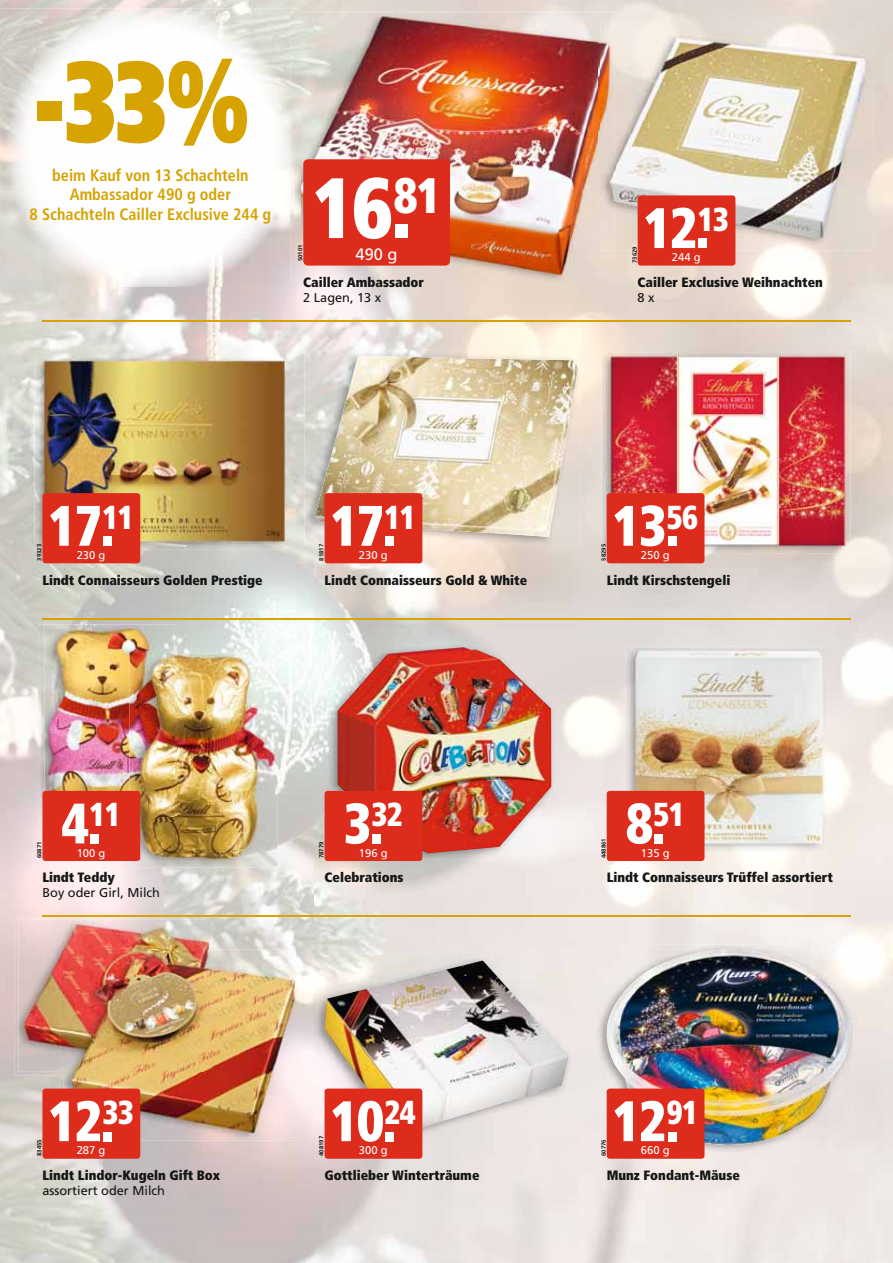
<style>
.page{position:relative;width:893px;height:1263px;background:#fff}
.page>*{position:absolute;margin:0;border:0;box-sizing:border-box;transform-origin:0 0}
.t1{font:900 114.3px "Frutiger LT Pro";color:#d6a300;scale:.75 1}
.t2{font:900 condensed 85.5px "Frutiger LT Pro";color:#fff;scale:.92 1}
.t3{font:900 condensed 57px "Frutiger LT Pro";letter-spacing:-.02em;color:#fff;scale:.92 1}
.t4{font:700 condensed 16.5px/19.8px "Frutiger LT Pro";color:#d6a300;text-align:center}
.t5{font:16.5px "Frutiger LT Pro";color:#fff}
.t6{font:900 condensed 13.5px "Frutiger LT Pro";color:#151616}
.t7{font:12.75px "Frutiger LT Pro";color:#151616}
.t8{font:11.25px "Frutiger LT Pro";color:#fff}
.t9{font:700 6px "Frutiger LT Pro";color:#151616}
</style>
<div class="page">
<img style="left:0;top:51px;width:51px;height:1212px">
<img style="left:841px;top:51px;width:52px;height:1212px">
<img style="left:51px;top:283px;width:527px;height:84px">
<img style="left:262px;top:367px;width:52px;height:896px">
<img style="left:578px;top:367px;width:52px;height:896px">
<img style="left:51px;top:549px;width:211px;height:82px">
<img style="left:314px;top:546px;width:264px;height:138px">
<img style="left:630px;top:554px;width:211px;height:130px">
<img style="left:176px;top:631px;width:86px;height:20px">
<img style="left:314px;top:684px;width:53px;height:272px">
<img style="left:156px;top:867px;width:106px;height:80px">
<img style="left:213px;top:947px;width:49px;height:2px">
<img style="left:51px;top:1075px;width:53px;height:188px">
<img style="left:104px;top:1140px;width:158px;height:123px">
<img style="left:314px;top:1143px;width:211px;height:120px">
<div style="left:630px;top:1154px;width:211px;height:109px;background:#f1e9e7"></div>
<hr style="left:42px;top:320px;width:808px;height:2px;background:#d6a300">
<hr style="left:42px;top:618px;width:808px;height:1px;background:#d6a300">
<hr style="left:42px;top:915px;width:808px;height:2px;background:#d6a300">
<img style="left:1px;top:8px;width:299px;height:279px">
<img style="left:14px;top:919px;width:47px;height:156px">
<img style="left:19px;top:917px;width:194px;height:32px">
<img style="left:19px;top:919px;width:191px;height:152px">
<img style="left:38px;top:624px;width:7px;height:197px">
<img style="left:45px;top:624px;width:130px;height:167px">
<img style="left:616px;top:21px;width:257px;height:229px">
<img style="left:616px;top:34px;width:252px;height:213px">
<div style="left:638px;top:196px;width:97px;height:69px;background:#dd2b1c;border-radius:2px"></div>
<div style="left:637px;top:195px;width:98px;height:71px;border:2px solid #dd2b1c;border-radius:2px"></div>
<img style="left:305px;top:351px;width:276px;height:195px">
<img style="left:315px;top:355px;width:263px;height:182px">
<div style="left:325px;top:494px;width:97px;height:68px;background:#dd2b1c;border-radius:2px"></div>
<div style="left:324px;top:493px;width:98px;height:70px;border:2px solid #dd2b1c;border-radius:2px"></div>
<img style="left:35px;top:357px;width:251px;height:192px">
<img style="left:42px;top:359px;width:244px;height:185px">
<div style="left:43px;top:494px;width:96px;height:68px;background:#dd2b1c;border-radius:2px"></div>
<div style="left:42px;top:493px;width:98px;height:70px;border:2px solid #dd2b1c;border-radius:2px"></div>
<img style="left:601px;top:352px;width:246px;height:202px">
<img style="left:607px;top:352px;width:240px;height:200px">
<div style="left:607px;top:494px;width:97px;height:68px;background:#dd2b1c;border-radius:2px"></div>
<div style="left:607px;top:493px;width:97px;height:70px;border:2px solid #dd2b1c;border-radius:2px"></div>
<img style="left:596px;top:944px;width:258px;height:210px">
<img style="left:606px;top:949px;width:246px;height:196px">
<div style="left:607px;top:1089px;width:97px;height:69px;background:#dd2b1c;border-radius:2px"></div>
<div style="left:607px;top:1088px;width:97px;height:70px;border:2px solid #dd2b1c;border-radius:2px"></div>
<svg style="left:61px;top:1071px;width:3px;height:4px"></svg>
<img style="left:61px;top:949px;width:152px;height:122px">
<img style="left:64px;top:950px;width:236px;height:188px">
<img style="left:64px;top:950px;width:146px;height:125px">
<div style="left:43px;top:1089px;width:96px;height:69px;background:#dd2b1c;border-radius:2px"></div>
<div style="left:42px;top:1088px;width:98px;height:70px;border:2px solid #dd2b1c;border-radius:2px"></div>
<img style="left:314px;top:956px;width:257px;height:187px">
<img style="left:324px;top:960px;width:244px;height:174px">
<div style="left:325px;top:1089px;width:97px;height:69px;background:#dd2b1c;border-radius:2px"></div>
<div style="left:324px;top:1088px;width:98px;height:70px;border:2px solid #dd2b1c;border-radius:2px"></div>
<img style="left:625px;top:647px;width:200px;height:205px">
<img style="left:631px;top:649px;width:195px;height:198px">
<div style="left:607px;top:791px;width:97px;height:69px;background:#dd2b1c;border-radius:2px"></div>
<div style="left:607px;top:791px;width:97px;height:70px;border:2px solid #dd2b1c;border-radius:2px"></div>
<img style="left:130px;top:651px;width:147px;height:216px">
<img style="left:130px;top:651px;width:45px;height:140px">
<img style="left:139px;top:653px;width:137px;height:208px">
<img style="left:138px;top:653px;width:38px;height:168px">
<div style="left:43px;top:791px;width:96px;height:69px;background:#dd2b1c;border-radius:2px"></div>
<div style="left:42px;top:791px;width:98px;height:70px;border:2px solid #dd2b1c;border-radius:2px"></div>
<img style="left:327px;top:642px;width:227px;height:220px">
<img style="left:337px;top:647px;width:214px;height:206px">
<div style="left:325px;top:791px;width:97px;height:69px;background:#dd2b1c;border-radius:2px"></div>
<div style="left:324px;top:791px;width:98px;height:70px;border:2px solid #dd2b1c;border-radius:2px"></div>
<img style="left:290px;top:12px;width:323px;height:271px">
<img style="left:295px;top:11px;width:321px;height:270px">
<img style="left:600px;top:21px;width:16px;height:229px">
<img style="left:599px;top:34px;width:17px;height:213px">
<div style="left:304px;top:160px;width:145px;height:105px;background:#dd2b1c;border-radius:4px"></div>
<div style="left:303px;top:159px;width:147px;height:107px;border:2px solid #dd2b1c;border-radius:4px"></div>
<h1 class="t1" style="left:33px;top:36px;width:289px">-33%</h1>
<p class="t4" style="left:30px;top:165px;width:243px">beim Kauf von 13 Schachteln<br>Ambassador 490 g oder<br>8 Schachteln Cailler Exclusive 244 g</p>
<h2 class="t2" style="left:313px;top:157px;width:140px">16.<sup>81</sup></h2>
<p class="t5" style="left:355px;top:244px;width:44px">490 g</p>
<p class="t6" style="left:303px;top:274px;width:122px">Cailler Ambassador</p>
<p class="t7" style="left:303px;top:290px;width:79px">2 Lagen, 13 x</p>
<p class="t9" style="left:297px;top:261px;width:18px;rotate:-90deg">50101</p>
<p class="t9" style="left:631px;top:263px;width:18px;rotate:-90deg">73629</p>
<h3 class="t3" style="left:644px;top:194px;width:94px">12.<sup>13</sup></h3>
<p class="t8" style="left:672px;top:251px;width:30px">244 g</p>
<p class="t6" style="left:637px;top:274px;width:187px">Cailler Exclusive Weihnachten</p>
<p class="t7" style="left:637px;top:290px;width:19px">8 x</p>
<p class="t9" style="left:36px;top:560px;width:18px;rotate:-90deg">39323</p>
<h3 class="t3" style="left:48px;top:492px;width:94px">17.<sup>11</sup></h3>
<p class="t8" style="left:77px;top:548px;width:30px">230 g</p>
<p class="t9" style="left:318px;top:560px;width:18px;rotate:-90deg">81817</p>
<h3 class="t3" style="left:331px;top:492px;width:94px">17.<sup>11</sup></h3>
<p class="t8" style="left:359px;top:548px;width:30px">230 g</p>
<p class="t9" style="left:600px;top:560px;width:18px;rotate:-90deg">58295</p>
<h3 class="t3" style="left:613px;top:492px;width:94px">13.<sup>56</sup></h3>
<p class="t8" style="left:641px;top:548px;width:30px">250 g</p>
<p class="t6" style="left:42px;top:572px;width:222px">Lindt Connaisseurs Golden Prestige</p>
<p class="t6" style="left:324px;top:572px;width:204px">Lindt Connaisseurs Gold &amp; White</p>
<p class="t6" style="left:607px;top:572px;width:125px">Lindt Kirschstengeli</p>
<p class="t9" style="left:36px;top:858px;width:18px;rotate:-90deg">60871</p>
<h3 class="t3" style="left:62px;top:789px;width:66px">4.<sup>11</sup></h3>
<p class="t8" style="left:77px;top:846px;width:30px">100 g</p>
<p class="t9" style="left:318px;top:858px;width:18px;rotate:-90deg">78779</p>
<h3 class="t3" style="left:344px;top:789px;width:66px">3.<sup>32</sup></h3>
<p class="t8" style="left:359px;top:846px;width:30px">196 g</p>
<p class="t9" style="left:600px;top:858px;width:22px;rotate:-90deg">448861</p>
<h3 class="t3" style="left:626px;top:789px;width:66px">8.<sup>51</sup></h3>
<p class="t8" style="left:641px;top:846px;width:30px">135 g</p>
<p class="t6" style="left:42px;top:869px;width:74px">Lindt Teddy</p>
<p class="t7" style="left:42px;top:885px;width:119px">Boy oder Girl, Milch</p>
<p class="t6" style="left:324px;top:869px;width:80px">Celebrations</p>
<p class="t6" style="left:607px;top:869px;width:228px">Lindt Connaisseurs Trüffel assortiert</p>
<p class="t9" style="left:36px;top:1156px;width:18px;rotate:-90deg">83455</p>
<h3 class="t3" style="left:48px;top:1087px;width:94px">12.<sup>33</sup></h3>
<p class="t8" style="left:77px;top:1143px;width:30px">287 g</p>
<p class="t9" style="left:318px;top:1156px;width:22px;rotate:-90deg">408197</p>
<h3 class="t3" style="left:331px;top:1087px;width:94px">10.<sup>24</sup></h3>
<p class="t8" style="left:359px;top:1143px;width:30px">300 g</p>
<p class="t9" style="left:600px;top:1156px;width:18px;rotate:-90deg">60776</p>
<h3 class="t3" style="left:613px;top:1087px;width:94px">12.<sup>91</sup></h3>
<p class="t8" style="left:641px;top:1143px;width:30px">660 g</p>
<p class="t6" style="left:42px;top:1167px;width:179px">Lindt Lindor-Kugeln Gift Box</p>
<p class="t7" style="left:42px;top:1183px;width:124px">assortiert oder Milch</p>
<p class="t6" style="left:324px;top:1167px;width:156px">Gottlieber Winterträume</p>
<p class="t6" style="left:607px;top:1167px;width:135px">Munz Fondant-Mäuse</p>
</div>
